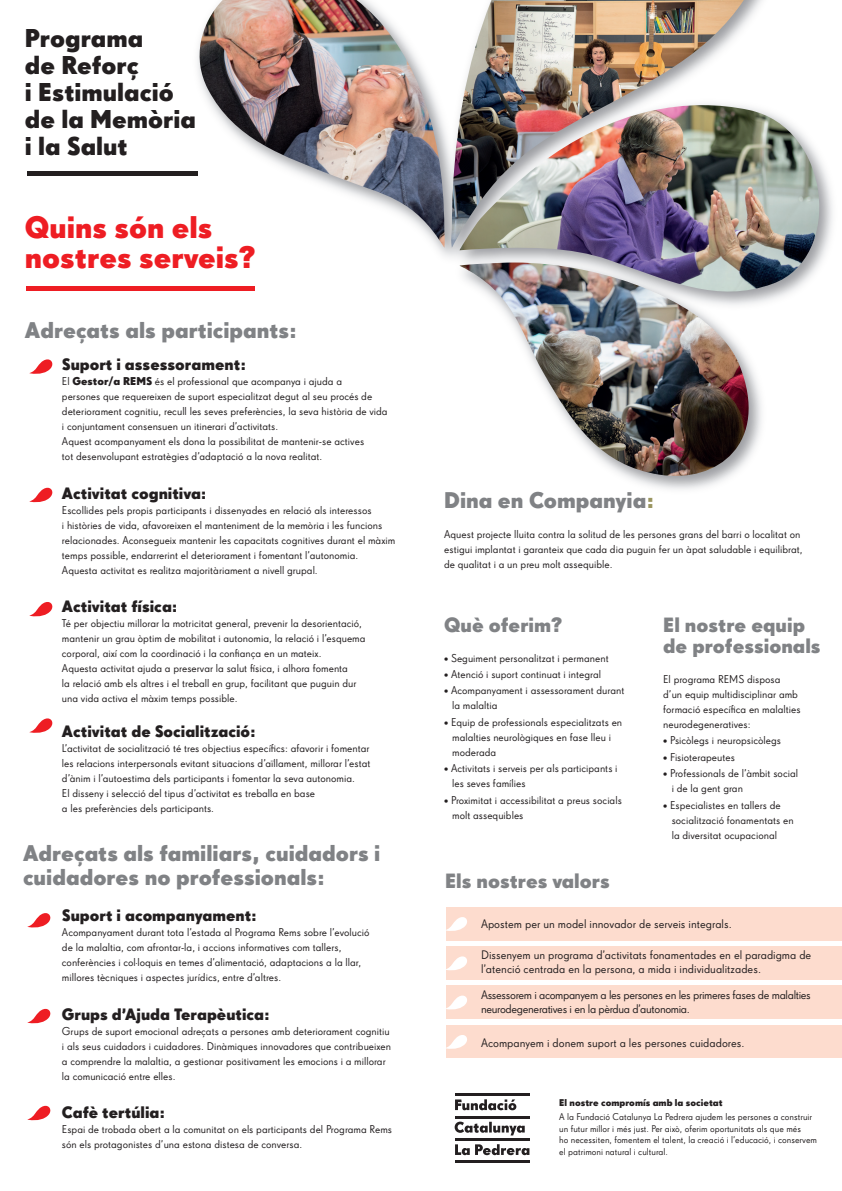
<style>
.page{position:relative;width:842px;height:1191px;background:#fff}
.page>*{position:absolute;margin:0;border:0;box-sizing:border-box;transform-origin:0 0}
.t1{font:700 30px/30px "Super Grotesk A";color:#ee1d23}
.t2{font:700 25px/27px "Super Grotesk A";color:#231f20}
.t3{font:700 22px/24px "Super Grotesk A";color:#808285}
.t4{font:700 20px/21.3px "Super Grotesk A";color:#808285}
.t5{font:700 16px "Super Grotesk A";color:#231f20}
.t6{font:12px/14px "Super Grotesk OT";color:#231f20}
.t7{font:12px/14px "Super Grotesk OT";letter-spacing:-.03em;color:#231f20}
.t8{font:11px/15px "Super Grotesk OT";color:#231f20}
.t9{font:9.5px/11.4px "Super Grotesk OT";color:#231f20}
.t10{font:700 9.5px "Super Grotesk A";color:#231f20}
.s1{font-family:"Super Grotesk A";font-weight:700}
.s2{color:#9a9560}
</style>
<div class="page">
<svg style="left:455px;top:1099px;width:61px;height:11px"></svg>
<hr style="left:455px;top:1094px;width:74px;height:2px;background:#231f20">
<hr style="left:455px;top:1116px;width:74px;height:2px;background:#231f20">
<hr style="left:455px;top:1138px;width:74px;height:3px;background:#231f20">
<hr style="left:455px;top:1161px;width:74px;height:2px;background:#231f20">
<svg style="left:455px;top:1144px;width:74px;height:11px"></svg>
<svg style="left:455px;top:1122px;width:70px;height:13px"></svg>
<img style="left:119px;top:0;width:714px;height:490px">
<img style="left:450px;top:0;width:294px;height:248px">
<img style="left:459px;top:294px;width:311px;height:190px">
<img style="left:459px;top:105px;width:362px;height:189px">
<img style="left:192px;top:0;width:253px;height:248px">
<svg style="left:29px;top:359px;width:24px;height:15px"></svg>
<svg style="left:29px;top:487px;width:24px;height:16px"></svg>
<svg style="left:29px;top:602px;width:24px;height:15px"></svg>
<svg style="left:29px;top:718px;width:24px;height:15px"></svg>
<svg style="left:27px;top:913px;width:24px;height:15px"></svg>
<svg style="left:27px;top:1008px;width:24px;height:16px"></svg>
<svg style="left:27px;top:1105px;width:24px;height:16px"></svg>
<div style="left:446px;top:986px;width:396px;height:33px;background:#fddcce"></div>
<div style="left:446px;top:907px;width:396px;height:33px;background:#fddcce"></div>
<div style="left:446px;top:947px;width:396px;height:33px;background:#fddcce"></div>
<div style="left:446px;top:1026px;width:396px;height:32px;background:#fddcce"></div>
<svg style="left:446px;top:917px;width:21px;height:14px"></svg>
<svg style="left:446px;top:956px;width:21px;height:15px"></svg>
<svg style="left:446px;top:995px;width:21px;height:15px"></svg>
<svg style="left:446px;top:1035px;width:21px;height:14px"></svg>
<hr style="left:27px;top:172px;width:171px;height:4px;background:#231f20">
<hr style="left:27px;top:287px;width:228px;height:4px;background:#ee1d23">
<h2 class="t2" style="left:25px;top:25px;width:173px">Programa<br>de Reforç<br>i Estimulació de la Memòria i la Salut</h2>
<h1 class="t1" style="left:25px;top:212px;width:231px">Quins són els nostres serveis?</h1>
<h3 class="t3" style="left:25px;top:318px;width:274px">Adreçats als participants:</h3>
<h3 class="t5" style="left:62px;top:354px;width:186px">Suport i assessorament:</h3>
<p class="t8" style="left:62px;top:374px;width:327px">El <span class="s1">Gestor/a REMS</span> és el professional que acompanya i ajuda a<br>persones que requereixen de suport especialitzat degut al seu procés de deteriorament cognitiu, recull les seves preferències, la seva història de vida i conjuntament consensuen un itinerari d’activitats.<br>Aquest acompanyament els dona la possibilitat de mantenir-se actives<br>tot desenvolupant estratègies d’adaptació a la nova realitat.</p>
<h3 class="t5" style="left:62px;top:483px;width:146px">Activitat cognitiva:</h3>
<p class="t8" style="left:62px;top:502px;width:335px">Escollides pels propis participants i dissenyades en relació als interessos<br>i històries de vida, afavoreixen el manteniment de la memòria i les funcions relacionades. Aconsegueix mantenir les capacitats cognitives durant el màxim temps possible, endarrerint el deteriorament i fomentant l’autonomia.<br>Aquesta activitat es realitza majoritàriament a nivell grupal.</p>
<h3 class="t5" style="left:62px;top:596px;width:117px">Activitat física:</h3>
<p class="t8" style="left:62px;top:616px;width:305px">Té per objectiu millorar la motricitat general, prevenir la desorientació, mantenir un grau òptim de mobilitat i autonomia, la relació i l’esquema corporal, així com la coordinació i la confiança en un mateix.<br>Aquesta activitat ajuda a preservar la salut física, i alhora fomenta<br>la relació amb els altres i el treball en grup, facilitant que puguin dur una vida activa el màxim temps possible.</p>
<h3 class="t5" style="left:62px;top:721px;width:196px">Activitat de Socialització:</h3>
<p class="t8" style="left:62px;top:740px;width:310px">L’activitat de socialització té tres objectius específics: afavorir i fomentar les relacions interpersonals evitant situacions d’aïllament, millorar l’estat d’ànim i l’autoestima dels participants i fomentar la seva autonomia.<br>El disseny i selecció del tipus d’activitat es treballa en base<br>a les preferències dels participants.</p>
<h3 class="t3" style="left:23px;top:841px;width:359px">Adreçats als familiars, cuidadors i cuidadores no professionals:</h3>
<h3 class="t5" style="left:62px;top:905px;width:197px">Suport i acompanyament:</h3>
<p class="t8" style="left:62px;top:925px;width:309px">Acompanyament durant tota l’estada al Programa Rems sobre l’evolució de la malaltia, com afrontar-la, i accions informatives com tallers, conferències i col·loquis en temes d’alimentació, adaptacions a la llar, millores tècniques i aspectes jurídics, entre d’altres.</p>
<h3 class="t5" style="left:62px;top:1004px;width:210px">Grups d’Ajuda Terapèutica:</h3>
<p class="t8" style="left:62px;top:1023px;width:331px">Grups de suport emocional adreçats a persones amb deteriorament cognitiu i als seus cuidadors i cuidadores. Dinàmiques innovadores que contribueixen a comprendre la malaltia, a gestionar positivament les emocions i a millorar la comunicació entre elles.</p>
<h3 class="t5" style="left:62px;top:1102px;width:105px">Cafè tertúlia:</h3>
<p class="t8" style="left:62px;top:1122px;width:332px">Espai de trobada obert a la comunitat on els participants del Programa Rems són els protagonistes d’una estona distesa de conversa.</p>
<h3 class="t3" style="left:444px;top:488px;width:212px">Dina en Companyia<span class="s2">:</span></h3>
<p class="t8" style="left:444px;top:526px;width:360px">Aquest projecte lluita contra la solitud de les persones grans del barri o localitat on estigui implantat i garanteix que cada dia puguin fer un àpat saludable i equilibrat, de qualitat i a un preu molt assequible.</p>
<h3 class="t4" style="left:444px;top:614px;width:119px">Què oferim?</h3>
<p class="t8" style="left:444px;top:650px;width:166px">• Seguiment personalitzat i permanent</p>
<p class="t8" style="left:444px;top:667px;width:159px">• Atenció i suport continuat i integral</p>
<p class="t8" style="left:452px;top:683px;width:174px;text-indent:-8px">• Acompanyament i assessorament durant la malaltia</p>
<p class="t8" style="left:452px;top:714px;width:172px;text-indent:-8px">• Equip de professionals especialitzats en malalties neurològiques en fase lleu i moderada</p>
<p class="t8" style="left:452px;top:761px;width:167px;text-indent:-8px">• Activitats i serveis per als participants i les seves famílies</p>
<p class="t8" style="left:452px;top:792px;width:171px;text-indent:-8px">• Proximitat i accessibilitat a preus socials molt assequibles</p>
<h3 class="t4" style="left:663px;top:614px;width:159px">El nostre equip de professionals</h3>
<p class="t8" style="left:663px;top:672px;width:139px">El programa REMS disposa d’un equip multidisciplinar amb formació específica en malalties neurodegeneratives:</p>
<p class="t8" style="left:663px;top:733px;width:119px">• Psicòlegs i neuropsicòlegs</p>
<p class="t8" style="left:663px;top:749px;width:73px">• Fisioterapeutes</p>
<p class="t8" style="left:672px;top:766px;width:128px;text-indent:-9px">• Professionals de l’àmbit social i de la gent gran</p>
<p class="t8" style="left:672px;top:797px;width:123px;text-indent:-9px">• Especialistes en tallers de socialització fonamentats en la diversitat ocupacional</p>
<h3 class="t4" style="left:445px;top:870px;width:166px">Els nostres valors</h3>
<p class="t6" style="left:481px;top:916px;width:252px">Apostem per un model innovador de serveis integrals.</p>
<p class="t6" style="left:481px;top:948px;width:332px">Dissenyem un programa d’activitats fonamentades en el paradigma de l’atenció centrada en la persona, a mida i individualitzades.</p>
<p class="t7" style="left:481px;top:987px;width:331px">Assessorem i acompanyem a les persones en les primeres fases de malalties neurodegeneratives i en la pèrdua d’autonomia.</p>
<p class="t6" style="left:481px;top:1035px;width:265px">Acompanyem i donem suport a les persones cuidadores.</p>
<p class="t10" style="left:559px;top:1097px;width:165px">El nostre compromís amb la societat</p>
<p class="t9" style="left:559px;top:1111px;width:259px">A la Fundació Catalunya La Pedrera ajudem les persones a construir un futur millor i més just. Per això, oferim oportunitats als que més<br>ho necessiten, fomentem el talent, la creació i l’educació, i conservem el patrimoni natural i cultural.</p>
</div>
